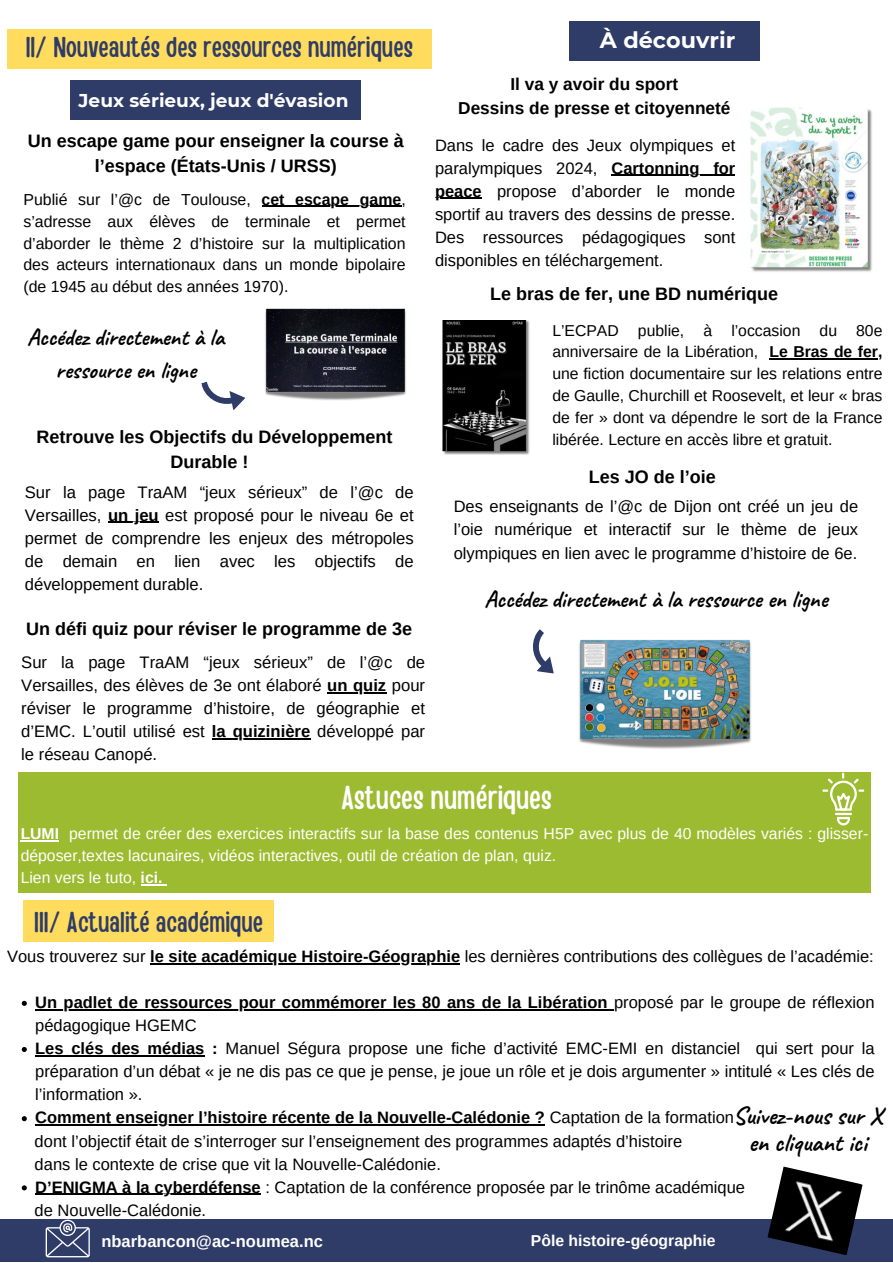
<style>
.page{position:relative;width:893px;height:1263px;background:#fff}
.page>*{position:absolute;margin:0;border:0;box-sizing:border-box;transform-origin:0 0}
.t1{font:32.78px "Handy Casual Condensed";color:#fff}
.t2{font:28.5px "Handy Casual Condensed";color:#2f3c68}
.t3{font:700 24.9px/27.4px "Caveat";color:#000;text-align:center}
.t4{font:700 23.4px/32.6px "Caveat";color:#000;text-align:center}
.t5{font:700 22.35px "Montserrat";color:#fff}
.t6{font:700 18.6px "Montserrat";color:#fff}
.t7{font:700 18px/24.8px "Arimo";color:#000;text-align:center}
.t8{font:700 17.25px/23.6px "Arimo";color:#000;text-align:center}
.t9{font:16.65px/23.1px "Arimo";color:#000}
.t10{font:16.5px/23.1px "Arimo";color:#000;text-align:justify}
.t11{font:700 16.5px/23.1px "Arimo";color:#000}
.t12{font:700 16.5px "Arimo";color:#fff}
.t13{font:15.9px/21.9px "Arimo";color:#000;text-align:justify}
.t14{font:15.75px/21.9px "Arimo";color:#000;text-align:justify}
.t15{font:15.75px/21.9px "Arimo";color:#fff}
.t16{font:700 15.75px "Arimo";color:#fff}
.s1{font-weight:700}
.s2{font-weight:400}
</style>
<div class="page">
<div style="left:7px;top:29px;width:424px;height:39px;background:#ffdc5d"></div>
<div style="left:70px;top:81px;width:291px;height:39px;background:#2f3c68"></div>
<div style="left:23px;top:900px;width:251px;height:42px;background:#ffdc5d"></div>
<div style="left:0;top:1219px;width:893px;height:42px;background:#2f3c68"></div>
<svg style="left:46px;top:1219px;width:44px;height:38px"></svg>
<svg style="left:201px;top:382px;width:44px;height:28px"></svg>
<div style="left:18px;top:772px;width:853px;height:121px;background:#9dbb31"></div>
<hr style="left:21px;top:840px;width:38px;height:1px;background:#fff">
<svg style="left:141px;top:884px;width:26px;height:1px"></svg>
<img style="left:767px;top:1166px;width:95px;height:89px">
<svg style="left:822px;top:773px;width:42px;height:52px"></svg>
<div style="left:569px;top:21px;width:191px;height:39px;background:#2f3c68"></div>
<svg style="left:533px;top:629px;width:21px;height:45px"></svg>
<img style="left:750px;top:107px;width:122px;height:165px">
<img style="left:442px;top:321px;width:88px;height:134px">
<img style="left:265px;top:309px;width:141px;height:91px">
<img style="left:579px;top:639px;width:172px;height:110px">
<hr style="left:611px;top:175px;width:124px;height:1px;background:#000">
<hr style="left:435px;top:198px;width:47px;height:1px;background:#000">
<hr style="left:262px;top:206px;width:139px;height:1px;background:#000">
<hr style="left:150px;top:963px;width:310px;height:1px;background:#000">
<svg style="left:22px;top:1001px;width:5px;height:5px"></svg>
<hr style="left:35px;top:1009px;width:579px;height:1px;background:#000">
<svg style="left:22px;top:1047px;width:5px;height:5px"></svg>
<hr style="left:35px;top:1055px;width:169px;height:1px;background:#000">
<svg style="left:22px;top:1116px;width:5px;height:5px"></svg>
<hr style="left:35px;top:1124px;width:510px;height:2px;background:#000">
<svg style="left:22px;top:1185px;width:5px;height:5px"></svg>
<hr style="left:35px;top:1194px;width:226px;height:1px;background:#000">
<hr style="left:108px;top:522px;width:51px;height:1px;background:#000">
<hr style="left:769px;top:359px;width:109px;height:1px;background:#000">
<hr style="left:327px;top:692px;width:59px;height:1px;background:#000">
<hr style="left:212px;top:738px;width:98px;height:1px;background:#000">
<p class="t2" style="left:26px;top:28px;width:389px">II/ Nouveautés des ressources numériques</p>
<p class="t6" style="left:79px;top:89px;width:271px">Jeux sérieux, jeux d'évasion</p>
<p class="t7" style="left:28px;top:129px;width:377px">Un escape game pour enseigner la course à l’espace (États-Unis / URSS)</p>
<p class="t13" style="left:23px;top:188px;width:229px">Publié sur l’@c de Toulouse,</p>
<p class="t13" style="left:23px;top:188px;width:384px;text-indent:238px"><span class="s1">cet escape game</span>, s’adresse aux élèves de terminale et permet d’aborder le thème 2 d’histoire sur la multiplication des acteurs internationaux dans un monde bipolaire (de 1945 au début des années 1970).</p>
<p class="t4" style="left:27px;top:321px;width:198px">Accédez directement à la ressource en ligne</p>
<p class="t7" style="left:37px;top:424px;width:357px">Retrouve les Objectifs du Développement<br>Durable !</p>
<p class="t9" style="left:25px;top:480px;width:390px">Sur la page TraAM “jeux sérieux” de l’@c de<br>Versailles, <span class="s1">un jeu</span> est proposé pour le niveau 6e et</p>
<p class="t9" style="left:25px;top:526px;width:390px;text-align:justify">permet de comprendre les enjeux des métropoles de demain en lien avec les objectifs de développement durable.</p>
<p class="t7" style="left:26px;top:616px;width:387px">Un défi quiz pour réviser le programme de 3e</p>
<h6 class="t9" style="left:21px;top:651px;width:405px">Sur la page TraAM “jeux sérieux” de l’@c de<br>Versailles, des élèves de 3e ont élaboré <span class="s1">un quiz</span> pour</h6>
<h6 class="t9" style="left:21px;top:697px;width:405px">réviser le programme d’histoire, de géographie et d’EMC. L’outil utilisé est <span class="s1">la quizinière</span> développé par</h6>
<p class="t9" style="left:21px;top:743px;width:137px">le réseau Canopé.</p>
<p class="t5" style="left:600px;top:27px;width:137px">À découvrir</p>
<p class="t8" style="left:458px;top:72px;width:274px">Il va y avoir du sport<br>Dessins de presse et citoyenneté</p>
<p class="t10" style="left:435px;top:133px;width:302px">Dans le cadre des Jeux olympiques et paralympiques 2024,</p>
<h5 class="t11" style="left:611px;top:156px;width:125px">Cartonning for</h5>
<h3 class="t10" style="left:435px;top:180px;width:302px"><span class="s1">peace</span> propose d’aborder le monde sportif au travers des dessins de presse.<br>Des ressources pédagogiques sont disponibles en téléchargement.</h3>
<p class="t7" style="left:490px;top:281px;width:289px">Le bras de fer, une BD numérique</p>
<p class="t14" style="left:552px;top:319px;width:332px">L’ECPAD publie, à l’occasion du 80e anniversaire de la Libération, <span class="s1">Le Bras de fer, </span>une fiction documentaire sur les relations entre de Gaulle, Churchill et Roosevelt, et leur « bras de fer » dont va dépendre le sort de la France libérée. Lecture en accès libre et gratuit.</p>
<p class="t7" style="left:589px;top:465px;width:128px">Les JO de l’oie</p>
<p class="t10" style="left:454px;top:495px;width:406px">Des enseignants de l’@c de Dijon ont créé un jeu de l’oie numérique et interactif sur le thème de jeux olympiques en lien avec le programme d’histoire de 6e.</p>
<h3 class="t4" style="left:484px;top:583px;width:344px">Accédez directement à la ressource en ligne</h3>
<p class="t1" style="left:341px;top:777px;width:212px">Astuces numériques</p>
<h2 class="t15" style="left:21px;top:823px;width:849px"><span class="s1">LUMI</span> permet de créer des exercices interactifs sur la base des contenus H5P avec plus de 40 modèles variés : glisser-</h2>
<h4 class="t15" style="left:21px;top:845px;width:537px">déposer,textes lacunaires, vidéos interactives, outil de création de plan, quiz.<br>Lien vers le tuto, <span class="s1">ici.</span></h4>
<p class="t2" style="left:34px;top:903px;width:230px">III/ Actualité académique</p>
<h5 class="t10" style="left:7px;top:945px;width:868px">Vous trouverez sur <span class="s1">le site académique Histoire-Géographie</span> les dernières contributions des collègues de l’académie:</h5>
<p class="t11" style="left:35px;top:991px;width:841px">Un padlet de ressources pour commémorer les 80 ans de la Libération <span class="s2">proposé par le groupe de réflexion pédagogique HGEMC</span></p>
<p class="t10" style="left:35px;top:1037px;width:841px"><span class="s1">Les clés des médias :</span> Manuel Ségura propose une fiche d’activité EMC-EMI en distanciel qui sert pour la préparation d’un débat « je ne dis pas ce que je pense, je joue un rôle et je dois argumenter » intitulé « Les clés de l’information ».</p>
<h5 class="t11" style="left:35px;top:1106px;width:700px">Comment enseigner l’histoire récente de la Nouvelle-Calédonie ? <span class="s2">Captation de la formation</span></h5>
<p class="t10" style="left:35px;top:1129px;width:649px">dont l’objectif était de s’interroger sur l’enseignement des programmes adaptés d’histoire</p>
<h3 class="t10" style="left:35px;top:1152px;width:408px">dans le contexte de crise que vit la Nouvelle-Calédonie.</h3>
<h5 class="t10" style="left:35px;top:1175px;width:711px"><span class="s1">D’ENIGMA à la cyberdéfense</span> : Captation de la conférence proposée par le trinôme académique</h5>
<p class="t10" style="left:35px;top:1198px;width:173px">de Nouvelle-Calédonie.</p>
<h1 class="t3" style="left:733px;top:1101px;width:151px">Suivez-nous sur X en cliquant ici</h1>
<p class="t12" style="left:101px;top:1232px;width:223px">nbarbancon@ac-noumea.nc</p>
<h2 class="t16" style="left:531px;top:1232px;width:186px">Pôle histoire-géographie</h2>
</div>
